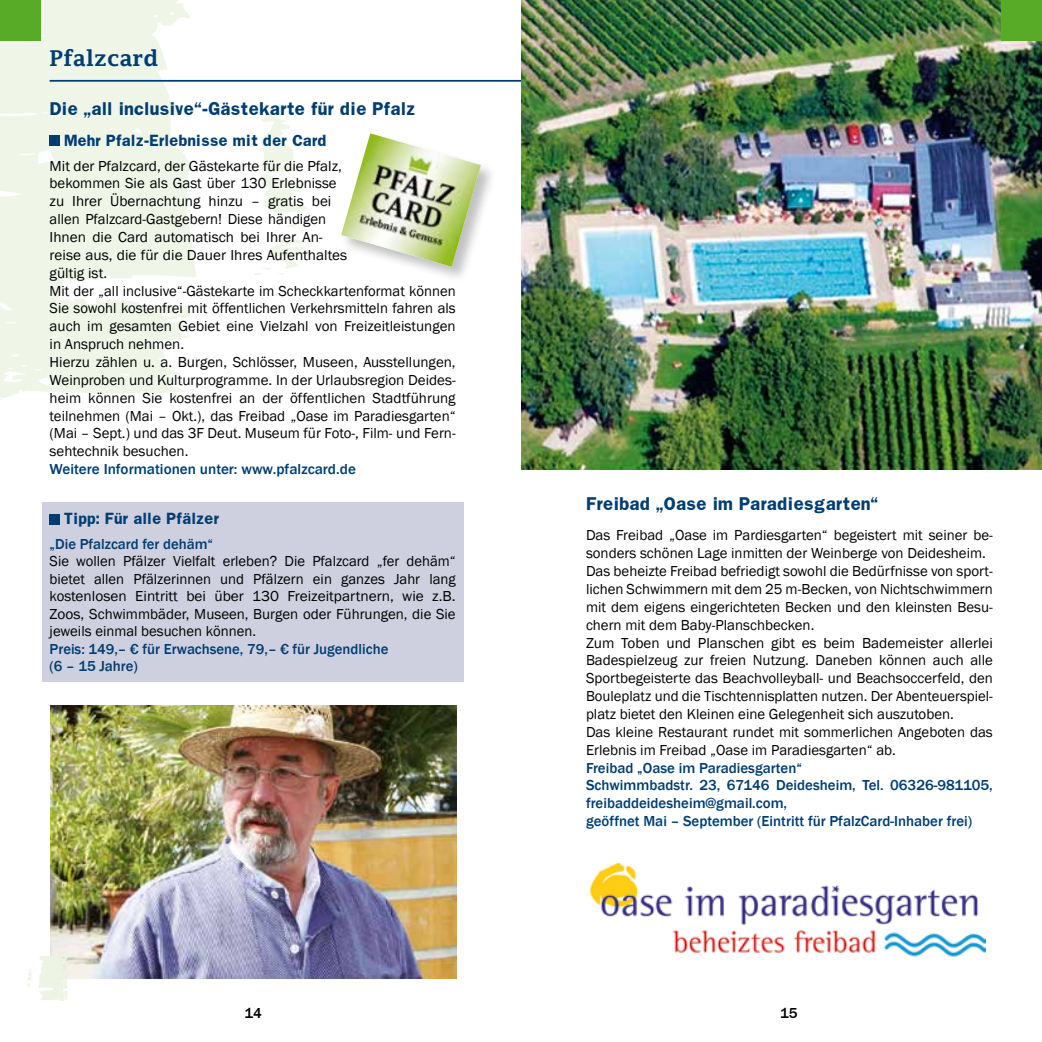
<style>
.page{position:relative;width:1042px;height:1042px;background:#fff}
.page>*{position:absolute;margin:0;border:0;box-sizing:border-box;transform-origin:0 0}
.t1{font:600 21.88px "Lucida Fax";color:#003d71}
.t2{font:700 15.75px "Franklin";color:#003d71}
.t3{font:14.88px/17.8px "Franklin Gothic";color:#000}
.t4{font:500 14.88px/17.8px "Franklin Gothic";color:#003d71}
.t5{font:500 14.88px "Franklin Gothic";color:#000}
.t6{font:700 13.83px "Franklin";color:#003d71}
</style>
<div class="page">
<svg style="left:0;top:0;width:313px;height:400px;fill:#eff6e8"></svg>
<div style="left:42px;top:503px;width:422px;height:178px;background:#ced0df"></div>
<img style="left:521px;top:0;width:521px;height:469px">
<hr style="left:50px;top:80px;width:471px;height:2px;background:#003d71">
<div style="left:50px;top:136px;width:10px;height:10px;background:#003d71"></div>
<div style="left:50px;top:514px;width:10px;height:10px;background:#003d71"></div>
<img style="left:50px;top:705px;width:406px;height:273px">
<div style="left:340px;top:132px;width:157px;height:151px;background:#000;opacity:.25"></div>
<img style="left:341px;top:133px;width:140px;height:134px">
<img style="left:589px;top:863px;width:396px;height:94px">
<svg style="left:27px;top:953px;width:50px;height:48px"></svg>
<div style="left:0;top:0;width:41px;height:41px;background:#57ab27"></div>
<div style="left:1001px;top:0;width:41px;height:41px;background:#57ab27"></div>
<h1 class="t1" style="left:50px;top:46px;width:110px">Pfalzcard</h1>
<p class="t2" style="left:50px;top:97px;width:367px">Die „all inclusive“-Gästekarte für die Pfalz</p>
<p class="t6" style="left:64px;top:131px;width:264px">Mehr Pfalz-Erlebnisse mit der Card</p>
<p class="t3" style="left:50px;top:157px;width:408px">Mit der Pfalzcard, der Gästekarte für die Pfalz,<br>bekommen Sie als Gast über 130 Erlebnisse<br>zu Ihrer Übernachtung hinzu – gratis bei<br>allen Pfalzcard-Gastgebern! Diese händigen<br>Ihnen die Card automatisch bei Ihrer An-<br>reise aus, die für die Dauer Ihres Aufenthaltes<br>gültig ist.<br>Mit der „all inclusive“-Gästekarte im Scheckkartenformat können Sie sowohl kostenfrei mit öffentlichen Verkehrsmitteln fahren als auch im gesamten Gebiet eine Vielzahl von Freizeitleistungen in Anspruch nehmen.<br>Hierzu zählen u. a. Burgen, Schlösser, Museen, Ausstellungen, Weinproben und Kulturprogramme. In der Urlaubsregion Deides&shy;heim können Sie kostenfrei an der öffentlichen Stadtführung teilnehmen (Mai – Okt.), das Freibad „Oase im Paradiesgarten“ (Mai – Sept.) und das 3F Deut. Museum für Foto-, Film- und Fern&shy;sehtechnik besuchen.</p>
<p class="t4" style="left:50px;top:460px;width:308px">Weitere Informationen unter: www.pfalzcard.de</p>
<p class="t6" style="left:64px;top:509px;width:157px">Tipp: Für alle Pfälzer</p>
<p class="t4" style="left:50px;top:535px;width:165px">„Die Pfalzcard fer dehäm“</p>
<p class="t3" style="left:50px;top:553px;width:408px;text-align:justify">Sie wollen Pfälzer Vielfalt erleben? Die Pfalzcard „fer dehäm“ bietet allen Pfälzerinnen und Pfälzern ein ganzes Jahr lang kostenlosen Eintritt bei über 130 Freizeitpartnern, wie z.B.<br>Zoos, Schwimmbäder, Museen, Burgen oder Führungen, die Sie jeweils einmal besuchen können.</p>
<p class="t4" style="left:50px;top:640px;width:340px">Preis: 149,– € für Erwachsene, 79,– € für Jugendliche (6 – 15 Jahre)</p>
<p class="t2" style="left:586px;top:493px;width:294px">Freibad „Oase im Paradiesgarten“</p>
<p class="t3" style="left:586px;top:527px;width:408px">Das Freibad „Oase im Pardiesgarten“ begeistert mit seiner be&shy;sonders schönen Lage inmitten der Weinberge von Deidesheim.<br>Das beheizte Freibad befriedigt sowohl die Bedürfnisse von sport&shy;lichen Schwimmern mit dem 25 m-Becken, von Nichtschwimmern mit dem eigens eingerichteten Becken und den kleinsten Besu&shy;chern mit dem Baby-Planschbecken.<br>Zum Toben und Planschen gibt es beim Bademeister allerlei Badespielzeug zur freien Nutzung. Daneben können auch alle Sportbegeisterte das Beachvolleyball- und Beachsoccerfeld, den Bouleplatz und die Tischtennisplatten nutzen. Der Abenteuerspiel&shy;platz bietet den Kleinen eine Gelegenheit sich auszutoben.<br>Das kleine Restaurant rundet mit sommerlichen Angeboten das Erlebnis im Freibad „Oase im Paradiesgarten“ ab.</p>
<p class="t4" style="left:586px;top:759px;width:408px">Freibad „Oase im Paradiesgarten“<br>Schwimmbadstr. 23, 67146 Deidesheim, Tel. 06326-981105, freibaddeidesheim@gmail.com,<br>geöffnet Mai – September (Eintritt für PfalzCard-Inhaber frei)</p>
<p class="t5" style="left:244px;top:1003px;width:19px">14</p>
<p class="t5" style="left:780px;top:1003px;width:19px">15</p>
</div>
